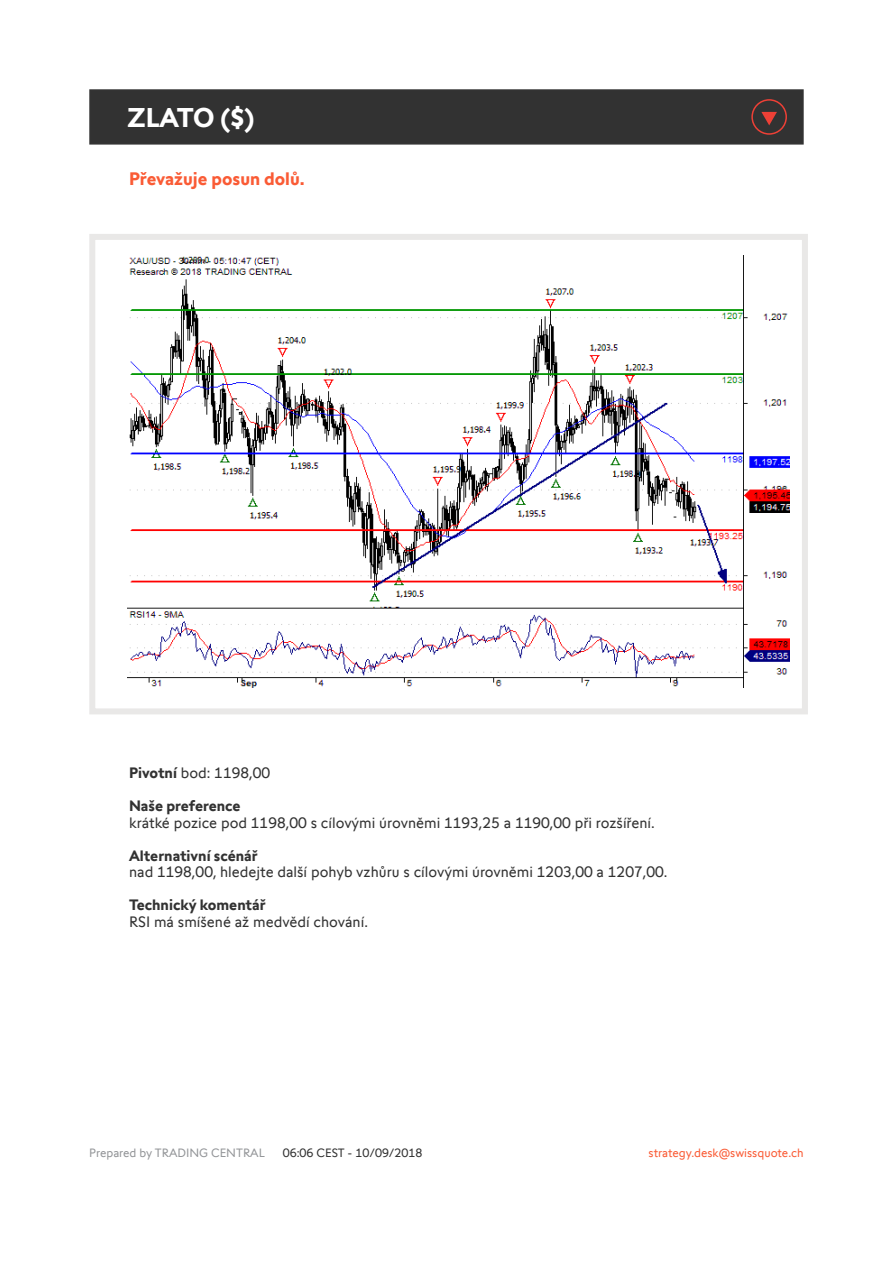
<style>
.page{position:relative;width:893px;height:1263px;background:#fff}
.page>*{position:absolute;margin:0;border:0;box-sizing:border-box;transform-origin:0 0}
.t1{font:700 27px "Swissquote CT";letter-spacing:-.015em;color:#fff}
.t2{font:700 18px "Swissquote CT";color:#fa5b35}
.t3{font:15px "Swissquote CT";color:#323232}
.t4{font:700 15px "Swissquote CT";color:#323232}
.t5{font:12px "Swissquote CT";color:#fa5b35}
.t6{font:12px "Swissquote CT";color:#939598}
.t7{font:12px "Swissquote CT";color:#323232}
.s1{font-weight:700}
</style>
<div class="page">
<div style="left:89px;top:234px;width:719px;height:480px;border:6px solid #e9e8e7"></div>
<div style="left:89px;top:89px;width:715px;height:56px;background:#323232;border:2px solid #323232"></div>
<img style="left:128px;top:255px;width:661px;height:432px">
<svg style="left:751px;top:99px;width:36px;height:36px"></svg>
<h1 class="t1" style="left:128px;top:101px;width:128px">ZLATO ($)</h1>
<p class="t2" style="left:129px;top:168px;width:177px">Převažuje posun dolů.</p>
<p class="t3" style="left:129px;top:764px;width:143px"><span class="s1">Pivotní</span> bod: 1198,00</p>
<p class="t4" style="left:129px;top:797px;width:113px">Naše preference</p>
<p class="t3" style="left:129px;top:814px;width:527px">krátké pozice pod 1198,00 s cílovými úrovněmi 1193,25 a 1190,00 při rozšíření.</p>
<p class="t4" style="left:129px;top:846px;width:130px">Alternativní scénář</p>
<p class="t3" style="left:129px;top:863px;width:540px">nad 1198,00, hledejte další pohyb vzhůru s cílovými úrovněmi 1203,00 a 1207,00.</p>
<p class="t4" style="left:129px;top:896px;width:138px">Technický komentář</p>
<p class="t3" style="left:129px;top:913px;width:240px">RSI má smíšené až medvědí chování.</p>
<p class="t6" style="left:89px;top:1145px;width:177px">Prepared by TRADING CENTRAL</p>
<p class="t7" style="left:283px;top:1145px;width:141px">06:06 CEST - 10/09/2018</p>
<p class="t5" style="left:649px;top:1145px;width:157px">strategy.desk@swissquote.ch</p>
</div>
